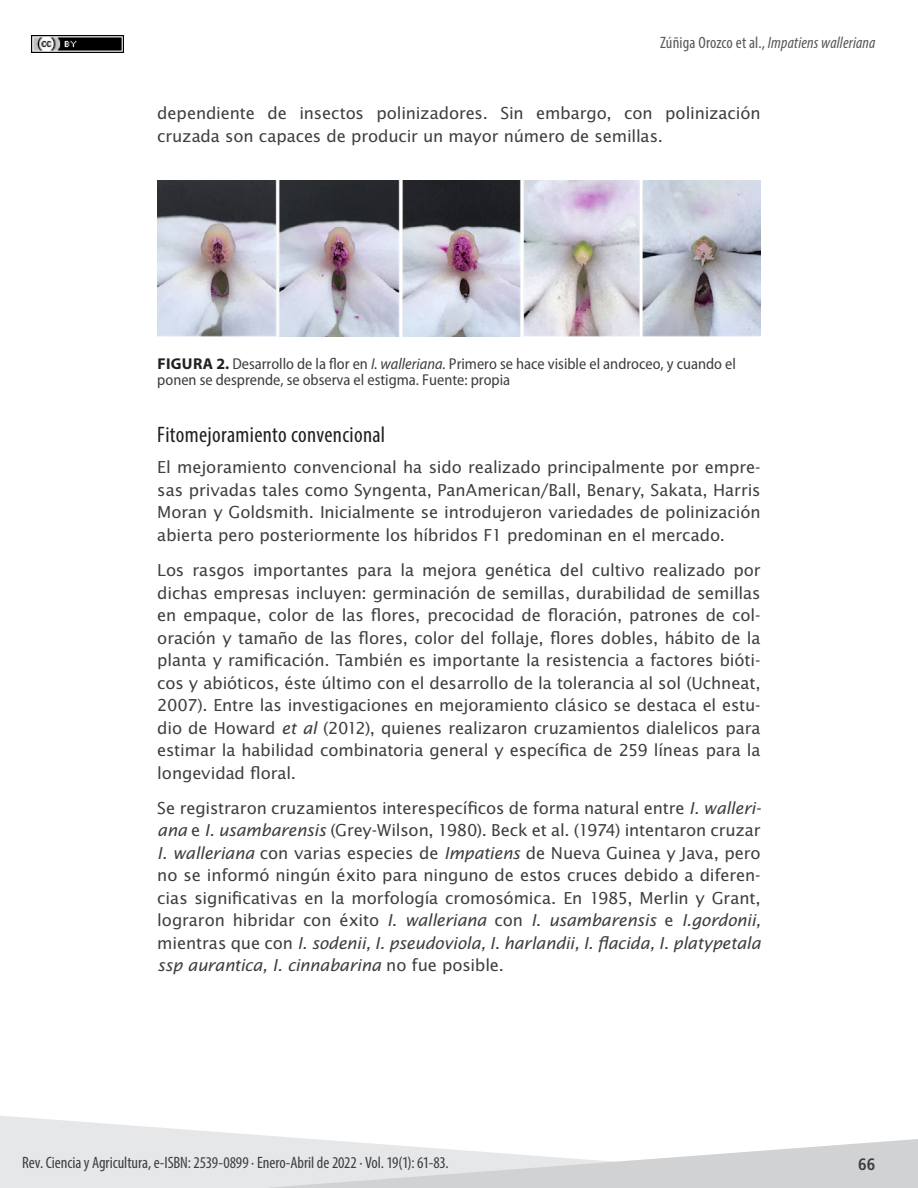
<style>
.page{position:relative;width:918px;height:1188px;background:#fff}
.page>*{position:absolute;margin:0;border:0;box-sizing:border-box;transform-origin:0 0}
._6b_título_N2{font:condensed 22.5px "Myriad Pro";letter-spacing:.015em;color:#231f20}
._7_Texto{font:16.5px/22.5px "Lucida Sans Std";letter-spacing:-.005em;color:#3e3e3f;text-align:justify}
.t1{font:condensed 16.5px "Myriad Pro";letter-spacing:-.005em;color:#3e3e3f}
.t2{font:italic condensed 16.5px "Myriad Pro";letter-spacing:.01em;color:#57585a}
.t3{font:700 condensed 16.5px "Frutiger LT Std";color:#3e3e3f}
._8a_TBL_titulo{font:semi-condensed 15.75px/16.5px "Myriad Pro";color:#3e3e3f}
.s1{font-style:normal}
.s2{font-weight:700;font-stretch:normal;color:#231f20}
.s3{font-style:italic}
</style>
<div class="page">
<svg style="left:0;top:1116px;width:307px;height:72px;fill:#e6e7e9"></svg>
<svg style="left:269px;top:1139px;width:649px;height:49px"></svg>
<img style="left:31px;top:36px;width:92px;height:17px">
<img style="left:157px;top:181px;width:604px;height:156px">
<p class="t2" style="left:660px;top:33px;width:217px"><span class="s1">Zúñiga Orozco et al.,</span> Impatiens walleriana</p>
<p class="_7_Texto" style="left:157px;top:102px;width:605px">dependiente de insectos polinizadores. Sin embargo, con polinización cruzada son capaces de producir un mayor número de semillas.</p>
<p class="_8a_TBL_titulo" style="left:157px;top:356px;width:580px"><span class="s2">FIGURA 2.</span> Desarrollo de la flor en <span class="s3">I. walleriana.</span> Primero se hace visible el androceo, y cuando el ponen se desprende, se observa el estigma. Fuente: propia</p>
<p class="_6b_título_N2" style="left:157px;top:421px;width:229px">Fitomejoramiento convencional</p>
<p class="_7_Texto" style="left:157px;top:456px;width:605px">El mejoramiento convencional ha sido realizado principalmente por empre&shy;sas privadas tales como Syngenta, PanAmerican/Ball, Benary, Sakata, Harris Moran y Goldsmith. Inicialmente se introdujeron variedades de polinización abierta pero posteriormente los híbridos F1 predominan en el mercado.</p>
<p class="_7_Texto" style="left:157px;top:559px;width:605px">Los rasgos importantes para la mejora genética del cultivo realizado por dichas empresas incluyen: germinación de semillas, durabilidad de semillas en empaque, color de las flores, precocidad de floración, patrones de col&shy;oración y tamaño de las flores, color del follaje, flores dobles, hábito de la planta y ramificación. También es importante la resistencia a factores bióti&shy;cos y abióticos, éste último con el desarrollo de la tolerancia al sol (Uchneat, 2007). Entre las investigaciones en mejoramiento clásico se destaca el estu&shy;dio de Howard <span class="s3">et al</span> (2012), quienes realizaron cruzamientos dialelicos para estimar la habilidad combinatoria general y específica de 259 líneas para la longevidad floral.</p>
<p class="_7_Texto" style="left:157px;top:797px;width:605px">Se registraron cruzamientos interespecíficos de forma natural entre <span class="s3">I. walleri&shy;ana</span> e <span class="s3">I. usambarensis</span> (Grey-Wilson, 1980). Beck et al. (1974) intentaron cruzar <span class="s3">I. walleriana</span> con varias especies de <span class="s3">Impatiens</span> de Nueva Guinea y Java, pero no se informó ningún éxito para ninguno de estos cruces debido a diferen&shy;cias significativas en la morfología cromosómica. En 1985, Merlin y Grant, lograron hibridar con éxito <span class="s3">I. walleriana</span> con <span class="s3">I. usambarensis</span> e <span class="s3">I.gordonii, </span>mientras que con <span class="s3">I. sodenii, I. pseudoviola, I. harlandii, I. flacida, I. platypetala ssp aurantica, I. cinnabarina</span> no fue posible.</p>
<p class="t1" style="left:22px;top:1153px;width:428px">Rev. Ciencia y Agricultura, e-ISBN: 2539-0899 ∙ Enero-Abril de 2022 ∙ Vol. 19(1): 61-83.</p>
<p class="t3" style="left:858px;top:1154px;width:19px">66</p>
</div>
